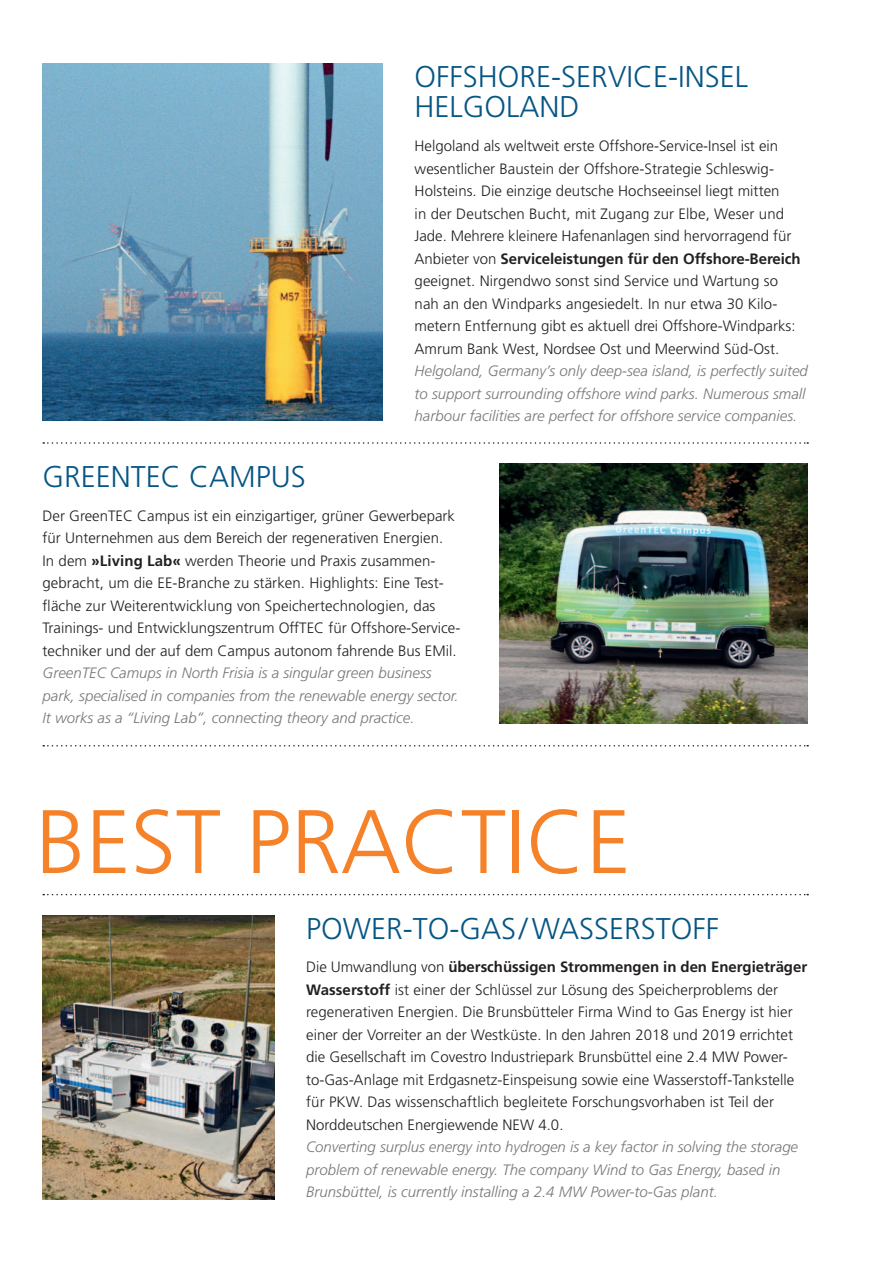
<style>
.page{position:relative;width:893px;height:1263px;background:#fff}
.page>*{position:absolute;margin:0;border:0;box-sizing:border-box;transform-origin:0 0}
.t1{font:300 90px "Frutiger";color:#f58229}
.t2{font:300 30px/30px "Frutiger";color:#065684}
.t3{font:300 15px/22.5px "Frutiger";color:#231f20}
.t4{font:italic 300 15px/22.5px "Frutiger";color:#76787b}
.s1{font-weight:700}
</style>
<div class="page">
<svg style="left:43px;top:442px;width:765px;height:2px"></svg>
<svg style="left:43px;top:894px;width:765px;height:1px"></svg>
<svg style="left:43px;top:745px;width:765px;height:1px"></svg>
<img style="left:43px;top:64px;width:340px;height:357px">
<img style="left:500px;top:463px;width:308px;height:261px">
<img style="left:43px;top:915px;width:231px;height:284px">
<h2 class="t2" style="left:415px;top:64px;width:335px">OFFSHORE-SERVICE-INSEL<br>HELGOLAND</h2>
<p class="t3" style="left:415px;top:136px;width:388px">Helgoland als weltweit erste Offshore-Service-Insel ist ein wesentlicher Baustein der Offshore-Strategie Schleswig-Holsteins. Die einzige deutsche Hochseeinsel liegt mitten<br>in der Deutschen Bucht, mit Zugang zur Elbe, Weser und Jade. Mehrere kleinere Hafenanlagen sind hervorragend für Anbieter von <span class="s1">Serviceleistungen für den Offshore-Bereich </span>ge eignet. Nirgendwo sonst sind Service und Wartung so nah an den Windparks angesiedelt. In nur etwa 30 Kilo&shy;metern Ent fernung gibt es aktuell drei Offshore-Windparks:<br>Amrum Bank West, Nordsee Ost und Meerwind Süd-Ost.</p>
<p class="t4" style="left:415px;top:361px;width:395px">Helgoland, Germany’s only deep-sea island, is perfectly suited to support surrounding offshore wind parks. Numerous small harbour facilities are perfect for offshore service companies.</p>
<h2 class="t2" style="left:43px;top:464px;width:265px">GREENTEC CAMPUS</h2>
<p class="t3" style="left:43px;top:505px;width:419px">Der GreenTEC Campus ist ein einzigartiger, grüner Gewerbepark für Unternehmen aus dem Bereich der regenerativen Energien.<br>In dem <span class="s1">»Living Lab«</span> werden Theorie und Praxis zusammen&shy;gebracht, um die EE-Branche zu stärken. Highlights: Eine Test&shy;fläche zur Weiterentwicklung von Speicher tech nologien, das Trainings- und Entwicklungs zen trum OffTEC für Offshore-Service&shy;techniker und der auf dem Campus autonom fahrende Bus EMil.</p>
<p class="t4" style="left:43px;top:663px;width:418px">GreenTEC Camups in North Frisia is a singular green business park, specialised in companies from the renewable energy sector.<br>It works as a “Living Lab”, connecting theory and practice.</p>
<h1 class="t1" style="left:36px;top:805px;width:597px">BEST PRACTICE</h1>
<h2 class="t2" style="left:306px;top:915px;width:414px">POWER-TO-GAS/ WASSERSTOFF</h2>
<p class="t3" style="left:306px;top:957px;width:502px">Die Umwandlung von <span class="s1">überschüssigen Strommengen in den Energie träger Wasserstoff</span> ist einer der Schlüssel zur Lösung des Speicherproblems der<br>re ge ne rativen Energien. Die Brunsbütteler Firma Wind to Gas Energy ist hier einer der Vorreiter an der Westküste. In den Jahren 2018 und 2019 errichtet die Gesellschaft im Covestro Industrie park Brunsbüttel eine 2.4 MW Power&shy;to-Gas-Anlage mit Erdgasnetz-Einspeisung sowie eine Wasserstoff-Tankstelle für PKW. Das wissenschaftlich begleitete Forschungsvorhaben ist Teil der Norddeutschen Energiewende NEW 4.0.</p>
<p class="t4" style="left:306px;top:1137px;width:493px">Converting surplus energy into hydrogen is a key factor in solving the storage problem of renewable energy. The company Wind to Gas Energy, based in<br>Brunsbüttel, is currently installing a 2.4 MW Power-to-Gas plant.</p>
</div>
